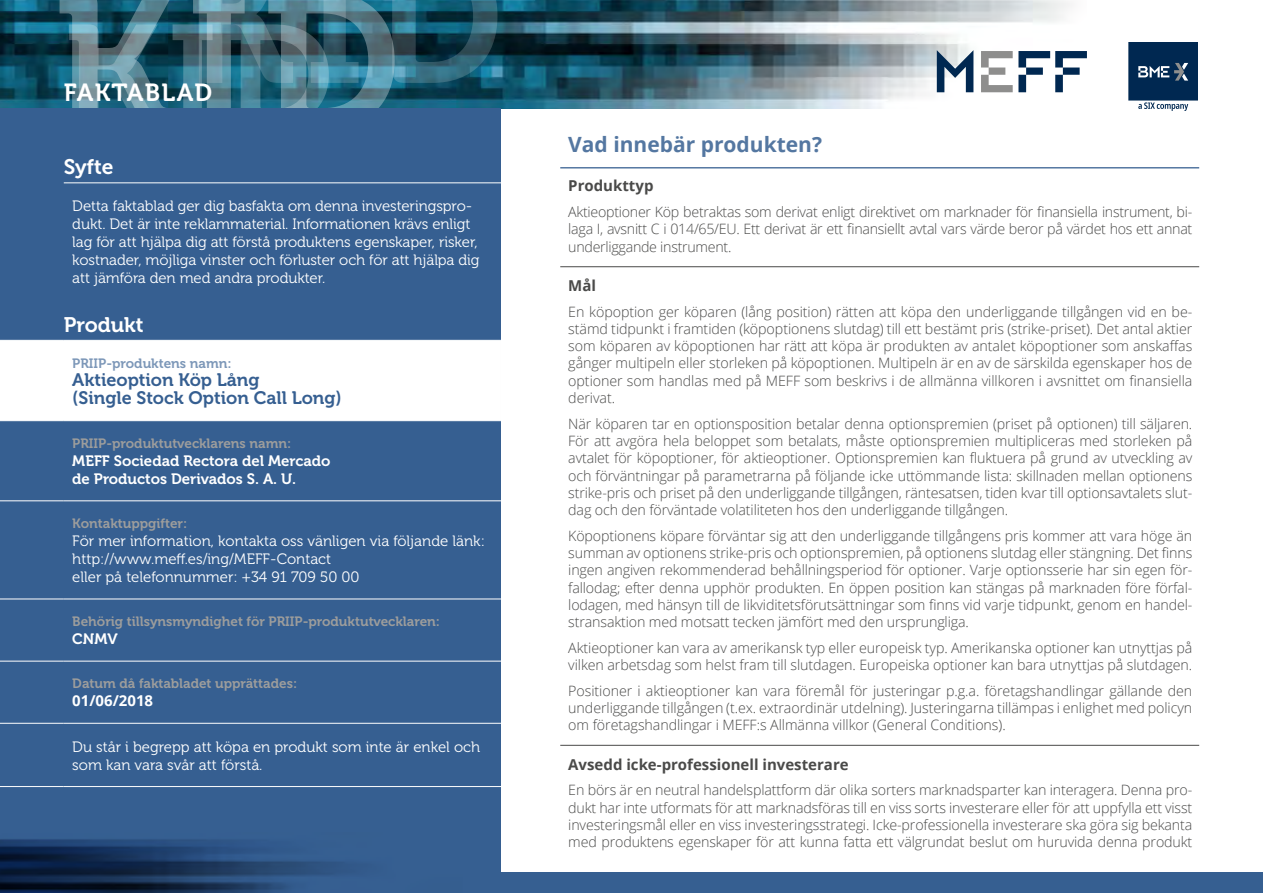
<style>
.page{position:relative;width:1263px;height:893px;background:#fff}
.page>*{position:absolute;margin:0;border:0;box-sizing:border-box;transform-origin:0 0}
.t1{font:24.6px "Museo 700";letter-spacing:.05em;color:#fff}
.t2{font:700 21px "Open Sans";color:#5477a1}
.t3{font:21px "Museo 700";color:#fff}
.t4{font:18px/18px "Museo 700";color:#365f91}
.t5{font:15px/18px "Museo 300";letter-spacing:-.005em;color:#fff}
.t6{font:15px/18px "Museo 700";color:#fff}
.t7{font:700 15px "Open Sans";color:#4a4a49}
.t8{font:700 15px "Open Sans";color:#fff}
.t9{font:300 14.25px/17.2px "Open Sans";letter-spacing:-.005em;color:#4a4a49;text-align:justify}
.t10{font:13.5px "Museo 700";color:#9d9d9c}
.t11{font:13.5px "Museo 700";color:#7c97b8}
</style>
<div class="page">
<img style="left:0;top:0;width:1070px;height:109px">
<svg style="left:60px;top:0;width:437px;height:109px;background:#386b7c"></svg>
<svg style="left:1128px;top:42px;width:70px;height:69px;background:#2f4f70"></svg>
<svg style="left:937px;top:50px;width:36px;height:42px"></svg>
<svg style="left:981px;top:51px;width:106px;height:41px"></svg>
<hr style="left:560px;top:167px;width:639px;height:2px;background:#5477a1">
<hr style="left:560px;top:266px;width:639px;height:1px;background:#4a4a49">
<hr style="left:560px;top:745px;width:639px;height:1px;background:#4a4a49">
<div style="left:0;top:873px;width:1263px;height:20px;background:#365f91"></div>
<div style="left:0;top:109px;width:501px;height:784px;background:#365f91"></div>
<div style="left:0;top:341px;width:501px;height:79px;background:#fff"></div>
<hr style="left:0;top:340px;width:64px;height:1px;background:#fff">
<hr style="left:64px;top:340px;width:437px;height:1px;background:#fff">
<hr style="left:0;top:420px;width:64px;height:1px;background:#fff">
<hr style="left:64px;top:420px;width:437px;height:1px;background:#fff">
<hr style="left:0;top:501px;width:64px;height:1px;background:#fff">
<hr style="left:64px;top:501px;width:437px;height:1px;background:#fff">
<hr style="left:0;top:599px;width:64px;height:1px;background:#fff">
<hr style="left:64px;top:599px;width:437px;height:1px;background:#fff">
<hr style="left:0;top:661px;width:64px;height:1px;background:#fff">
<hr style="left:64px;top:661px;width:437px;height:1px;background:#fff">
<hr style="left:0;top:723px;width:64px;height:1px;background:#fff">
<hr style="left:64px;top:723px;width:437px;height:1px;background:#fff">
<hr style="left:0;top:786px;width:64px;height:1px;background:#fff">
<hr style="left:64px;top:786px;width:437px;height:1px;background:#fff">
<hr style="left:64px;top:182px;width:437px;height:1px;background:#fff">
<h1 class="t1" style="left:64px;top:79px;width:150px">FAKTABLAD</h1>
<h2 class="t3" style="left:64px;top:155px;width:51px">Syfte</h2>
<p class="t5" style="left:72px;top:197px;width:409px">Detta faktablad ger dig basfakta om denna investeringspro&shy;dukt. Det är inte reklammaterial. Informationen krävs enligt lag för att hjälpa dig att förstå produktens egenskaper, risker, kostnader, möjliga vinster och förluster och för att hjälpa dig att jämföra den med andra produkter.</p>
<h2 class="t3" style="left:64px;top:313px;width:81px">Produkt</h2>
<p class="t11" style="left:72px;top:355px;width:161px">PRIIP-produktens namn:</p>
<p class="t4" style="left:72px;top:371px;width:271px">Aktieoption Köp Lång<br>(Single Stock Option Call Long)</p>
<p class="t10" style="left:72px;top:436px;width:220px">PRIIP-produktutvecklarens namn:</p>
<p class="t6" style="left:72px;top:452px;width:260px">MEFF Sociedad Rectora del Mercado de Productos Derivados S. A. U.</p>
<p class="t10" style="left:72px;top:516px;width:116px">Kontaktuppgifter:</p>
<p class="t5" style="left:72px;top:532px;width:414px">För mer information, kontakta oss vänligen via följande länk: http://www.meff.es/ing/MEFF-Contact<br>eller på telefonnummer: +34 91 709 50 00</p>
<p class="t10" style="left:72px;top:614px;width:369px">Behörig tillsynsmyndighet för PRIIP-produktutvecklaren:</p>
<p class="t6" style="left:72px;top:630px;width:47px">CNMV</p>
<p class="t10" style="left:72px;top:676px;width:226px">Datum då faktabladet upprättades:</p>
<p class="t8" style="left:72px;top:690px;width:82px">01/06/2018</p>
<p class="t5" style="left:72px;top:738px;width:409px">Du står i begrepp att köpa en produkt som inte är enkel och som kan vara svår att förstå.</p>
<h2 class="t2" style="left:568px;top:130px;width:255px">Vad innebär produkten?</h2>
<p class="t7" style="left:568px;top:175px;width:87px">Produkttyp</p>
<p class="t9" style="left:568px;top:203px;width:626px">Aktieoptioner Köp betraktas som derivat enligt direktivet om marknader för finansiella instrument, bi&shy;laga I, avsnitt C i 014/65/EU. Ett derivat är ett finansiellt avtal vars värde beror på värdet hos ett annat underliggande instrument.</p>
<p class="t7" style="left:568px;top:275px;width:29px">Mål</p>
<p class="t9" style="left:568px;top:302px;width:626px">En köpoption ger köparen (lång position) rätten att köpa den underliggande tillgången vid en be&shy;stämd tidpunkt i framtiden (köpoptionens slutdag) till ett bestämt pris (strike-priset). Det antal aktier som köparen av köpoptionen har rätt att köpa är produkten av antalet köpoptioner som anskaffas gånger multipeln eller storleken på köpoptionen. Multipeln är en av de särskilda egenskaper hos de optioner som handlas med på MEFF som beskrivs i de allmänna villkoren i avsnittet om finansiella derivat.</p>
<p class="t9" style="left:568px;top:415px;width:626px">När köparen tar en optionsposition betalar denna optionspremien (priset på optionen) till säljaren.<br>För att avgöra hela beloppet som betalats, måste optionspremien multipliceras med storleken på avtalet för köpoptioner, för aktieoptioner. Optionspremien kan fluktuera på grund av utveckling av och förväntningar på parametrarna på följande icke uttömmande lista: skillnaden mellan optionens strike-pris och priset på den underliggande tillgången, räntesatsen, tiden kvar till optionsavtalets slut&shy;dag och den förväntade volatiliteten hos den underliggande tillgången.</p>
<p class="t9" style="left:568px;top:527px;width:626px">Köpoptionens köpare förväntar sig att den underliggande tillgångens pris kommer att vara höge än summan av optionens strike-pris och optionspremien, på optionens slutdag eller stängning. Det finns ingen angiven rekommenderad behållningsperiod för optioner. Varje optionsserie har sin egen för&shy;fallodag; efter denna upphör produkten. En öppen position kan stängas på marknaden före förfal&shy;lodagen, med hänsyn till de likviditetsförutsättningar som finns vid varje tidpunkt, genom en handel&shy;stransaktion med motsatt tecken jämfört med den ursprungliga.</p>
<p class="t9" style="left:568px;top:639px;width:626px">Aktieoptioner kan vara av amerikansk typ eller europeisk typ. Amerikanska optioner kan utnyttjas på vilken arbetsdag som helst fram till slutdagen. Europeiska optioner kan bara utnyttjas på slutdagen.</p>
<p class="t9" style="left:568px;top:682px;width:626px">Positioner i aktieoptioner kan vara föremål för justeringar p.g.a. företagshandlingar gällande den underliggande tillgången (t.ex. extraordinär utdelning). Justeringarna tillämpas i enlighet med policyn om företagshandlingar i MEFF:s Allmänna villkor (General Conditions).</p>
<p class="t7" style="left:568px;top:753px;width:282px">Avsedd icke-professionell investerare</p>
<p class="t9" style="left:568px;top:781px;width:626px">En börs är en neutral handelsplattform där olika sorters marknadsparter kan interagera. Denna pro&shy;dukt har inte utformats för att marknadsföras till en viss sorts investerare eller för att uppfylla ett visst investeringsmål eller en viss investeringsstrategi. Icke-professionella investerare ska göra sig bekanta med produktens egenskaper för att kunna fatta ett välgrundat beslut om huruvida denna produkt</p>
</div>
